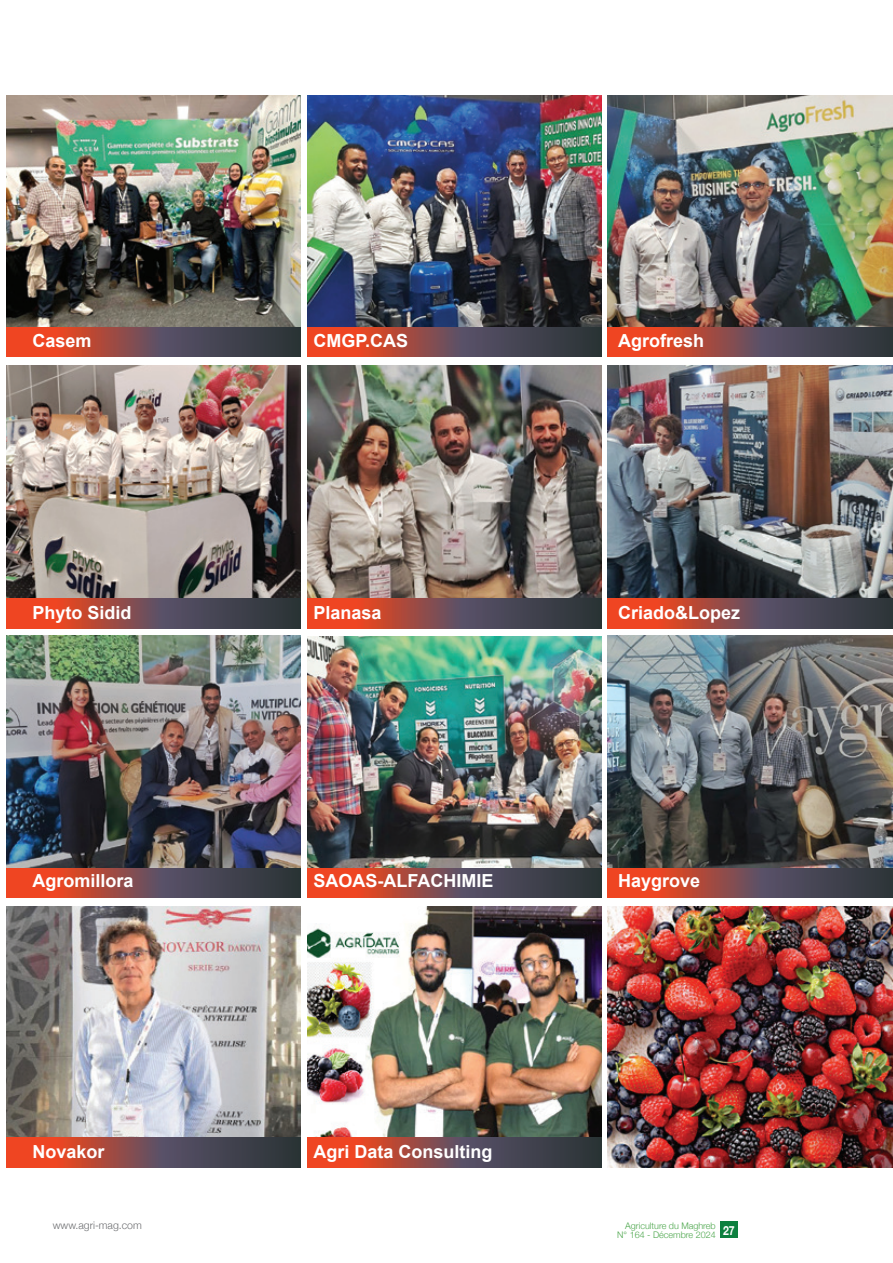
<style>
.page{position:relative;width:893px;height:1263px;background:#fff}
.page>*{position:absolute;margin:0;border:0;box-sizing:border-box;transform-origin:0 0}
.t1{font:700 18px "Arial";color:#fff}
.t2{font:300 10.65px "Helvetica Neue";color:#6c6d70}
.t3{font:300 9.15px/9px "Helvetica Neue";color:#4ba64b}
</style>
<div class="page">
<div style="left:720px;top:1222px;width:17px;height:16px;background:#0d803f"></div>
<img style="left:7px;top:95px;width:294px;height:232px">
<img style="left:307px;top:95px;width:294px;height:232px">
<img style="left:608px;top:95px;width:285px;height:232px">
<img style="left:7px;top:365px;width:294px;height:234px">
<img style="left:307px;top:365px;width:294px;height:234px">
<img style="left:608px;top:365px;width:285px;height:234px">
<img style="left:7px;top:636px;width:294px;height:232px">
<img style="left:307px;top:637px;width:294px;height:231px">
<img style="left:608px;top:636px;width:285px;height:232px">
<img style="left:7px;top:906px;width:294px;height:262px">
<img style="left:307px;top:906px;width:294px;height:262px">
<img style="left:608px;top:906px;width:285px;height:262px">
<svg style="left:7px;top:327px;width:294px;height:30px;background:#824541"></svg>
<svg style="left:307px;top:327px;width:294px;height:30px;background:#824541"></svg>
<svg style="left:608px;top:327px;width:285px;height:30px;background:#844642"></svg>
<svg style="left:7px;top:599px;width:294px;height:29px;background:#824541"></svg>
<svg style="left:307px;top:599px;width:294px;height:29px;background:#824541"></svg>
<svg style="left:608px;top:599px;width:285px;height:29px;background:#844642"></svg>
<svg style="left:7px;top:1138px;width:294px;height:29px;background:#824541"></svg>
<svg style="left:307px;top:1138px;width:294px;height:29px;background:#824541"></svg>
<svg style="left:7px;top:868px;width:294px;height:29px;background:#824541"></svg>
<svg style="left:307px;top:868px;width:294px;height:29px;background:#824541"></svg>
<svg style="left:608px;top:868px;width:285px;height:29px;background:#844642"></svg>
<p class="t1" style="left:32px;top:329px;width:61px">Casem</p>
<p class="t1" style="left:313px;top:329px;width:96px">CMGP.CAS</p>
<p class="t1" style="left:618px;top:329px;width:88px">Agrofresh</p>
<p class="t1" style="left:32px;top:600px;width:101px">Phyto Sidid</p>
<p class="t1" style="left:313px;top:600px;width:70px">Planasa</p>
<p class="t1" style="left:618px;top:600px;width:124px">Criado&amp;Lopez</p>
<p class="t1" style="left:32px;top:868px;width:103px">Agromillora</p>
<p class="t1" style="left:313px;top:868px;width:181px">SAOAS-ALFACHIMIE</p>
<p class="t1" style="left:618px;top:868px;width:84px">Haygrove</p>
<p class="t1" style="left:32px;top:1139px;width:74px">Novakor</p>
<p class="t1" style="left:313px;top:1139px;width:181px">Agri Data Consulting</p>
<p class="t2" style="left:53px;top:1217px;width:91px">www.agri-mag.com</p>
<p class="t3" style="left:617px;top:1220px;width:119px;text-indent:8px">Agriculture du Maghreb<br>N° 164 - Décembre 2024 <sup>27</sup></p>
</div>
